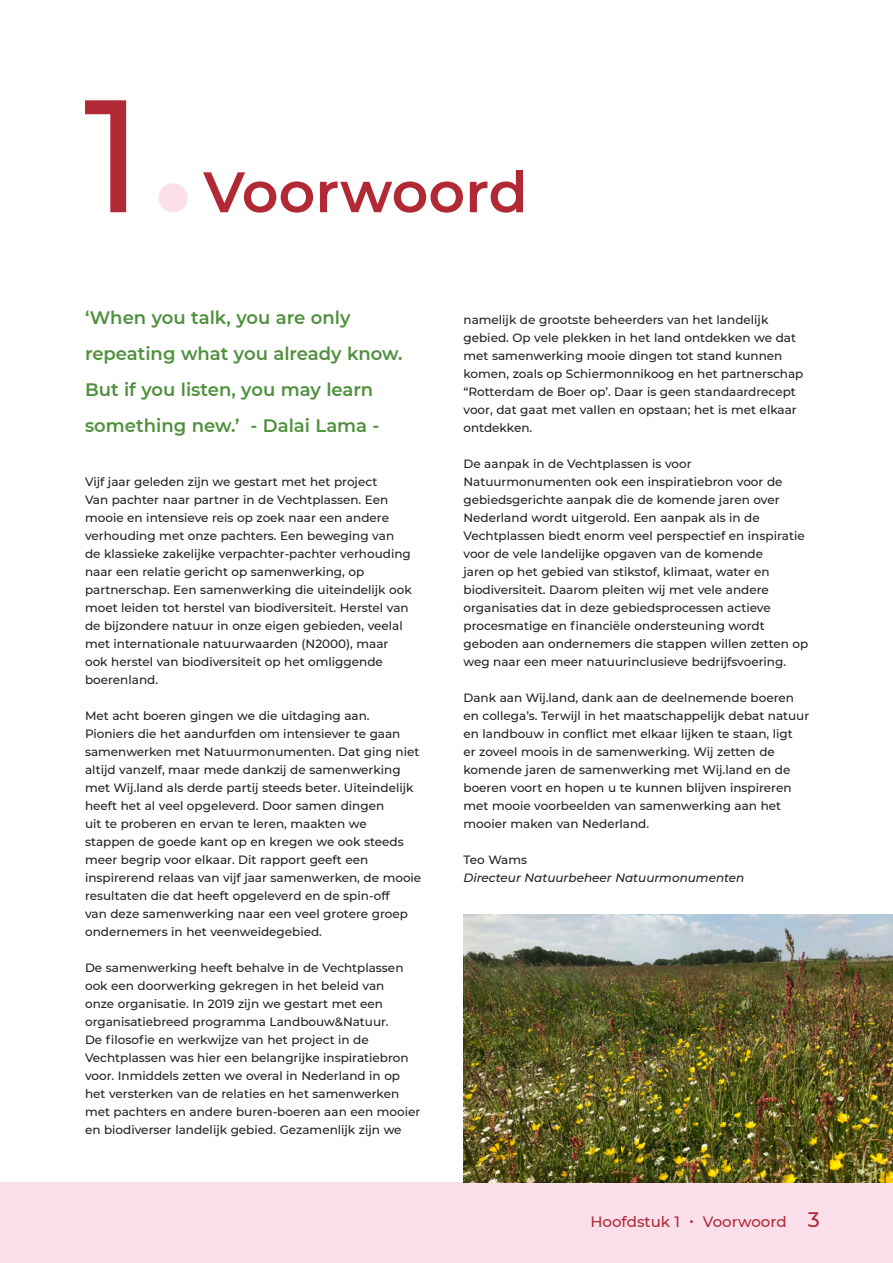
<style>
.page{position:relative;width:893px;height:1263px;background:#fff}
.page>*{position:absolute;margin:0;border:0;box-sizing:border-box;transform-origin:0 0}
.hoofdstukkop{font:500 159.9px "Montserrat";color:#b12934}
.hoofdstukkop-2{font:600 57px "Montserrat";color:#b12934}
.streamer{font:600 18px/36px "Montserrat";color:#4f903d}
.brood{font:500 15px "Montserrat";color:#b12934}
.brood-2{font:500 12px/18px "Montserrat";color:#231f20}
.brood-3{font:italic 500 12px "Montserrat";color:#231f20}
.s1{font-size:21px}
</style>
<div class="page">
<div style="left:0;top:1182px;width:893px;height:81px;background:#fbdfeb"></div>
<div style="left:159px;top:183px;width:29px;height:29px;background:#fbdfeb;border-radius:50%"></div>
<img style="left:463px;top:914px;width:430px;height:268px">
<p class="hoofdstukkop" style="left:84px;top:44px;width:61px">1</p>
<p class="hoofdstukkop-2" style="left:203px;top:152px;width:326px">Voorwoord</p>
<p class="streamer" style="left:85px;top:299px;width:319px">‘When you talk, you are only repeating what you already know.<br>But if you listen, you may learn something new.’ - Dalai Lama -</p>
<p class="brood-2" style="left:85px;top:472px;width:328px">Vijf jaar geleden zijn we gestart met het project<br>Van pachter naar partner in de Vechtplassen. Een mooie en intensieve reis op zoek naar een andere verhouding met onze pachters. Een beweging van de klassieke zakelijke verpachter-pachter verhouding naar een relatie gericht op samenwerking, op partnerschap. Een samenwerking die uiteindelijk ook moet leiden tot herstel van biodiversiteit. Herstel van de bijzondere natuur in onze eigen gebieden, veelal met internationale natuurwaarden (N2000), maar ook herstel van biodiversiteit op het omliggende boerenland.</p>
<p class="brood-2" style="left:85px;top:706px;width:338px">Met acht boeren gingen we die uitdaging aan.<br>Pioniers die het aandurfden om intensiever te gaan samenwerken met Natuurmonumenten. Dat ging niet altijd vanzelf, maar mede dankzij de samenwerking met Wij.land als derde partij steeds beter. Uiteindelijk heeft het al veel opgeleverd. Door samen dingen<br>uit te proberen en ervan te leren, maakten we<br>stappen de goede kant op en kregen we ook steeds meer begrip voor elkaar. Dit rapport geeft een inspirerend relaas van vijf jaar samenwerken, de mooie resultaten die dat heeft opgeleverd en de spin-off<br>van deze samenwerking naar een veel grotere groep ondernemers in het veenweidegebied.</p>
<p class="brood-2" style="left:85px;top:958px;width:337px">De samenwerking heeft behalve in de Vechtplassen ook een doorwerking gekregen in het beleid van<br>onze organisatie. In 2019 zijn we gestart met een organisatiebreed programma Landbouw&amp;Natuur.<br>De filosofie en werkwijze van het project in de Vechtplassen was hier een belangrijke inspiratiebron voor. Inmiddels zetten we overal in Nederland in op het versterken van de relaties en het samenwerken met pachters en andere buren-boeren aan een mooier en biodiverser landelijk gebied. Gezamenlijk zijn we</p>
<p class="brood-2" style="left:463px;top:310px;width:341px">namelijk de grootste beheerders van het landelijk gebied. Op vele plekken in het land ontdekken we dat met samenwerking mooie dingen tot stand kunnen komen, zoals op Schiermonnikoog en het partnerschap “Rotterdam de Boer op’. Daar is geen standaardrecept voor, dat gaat met vallen en opstaan; het is met elkaar ontdekken.</p>
<p class="brood-2" style="left:463px;top:454px;width:346px">De aanpak in de Vechtplassen is voor Natuurmonumenten ook een inspiratiebron voor de gebiedsgerichte aanpak die de komende jaren over Nederland wordt uitgerold. Een aanpak als in de Vechtplassen biedt enorm veel perspectief en inspiratie voor de vele landelijke opgaven van de komende<br>jaren op het gebied van stikstof, klimaat, water en biodiversiteit. Daarom pleiten wij met vele andere organisaties dat in deze gebiedsprocessen actieve procesmatige en financiële ondersteuning wordt geboden aan ondernemers die stappen willen zetten op weg naar een meer natuurinclusieve bedrijfsvoering.</p>
<p class="brood-2" style="left:463px;top:688px;width:347px">Dank aan Wij.land, dank aan de deelnemende boeren en collega’s. Terwijl in het maatschappelijk debat natuur en landbouw in conflict met elkaar lijken te staan, ligt<br>er zoveel moois in de samenwerking. Wij zetten de komende jaren de samenwerking met Wij.land en de boeren voort en hopen u te kunnen blijven inspireren met mooie voorbeelden van samenwerking aan het mooier maken van Nederland.</p>
<p class="brood-2" style="left:463px;top:850px;width:65px">Teo Wams</p>
<p class="brood-3" style="left:463px;top:869px;width:282px">Directeur Natuurbeheer Natuurmonumenten</p>
<p class="brood" style="left:590px;top:1211px;width:231px">Hoofdstuk 1 • Voorwoord <span class="s1">3</span></p>
</div>
